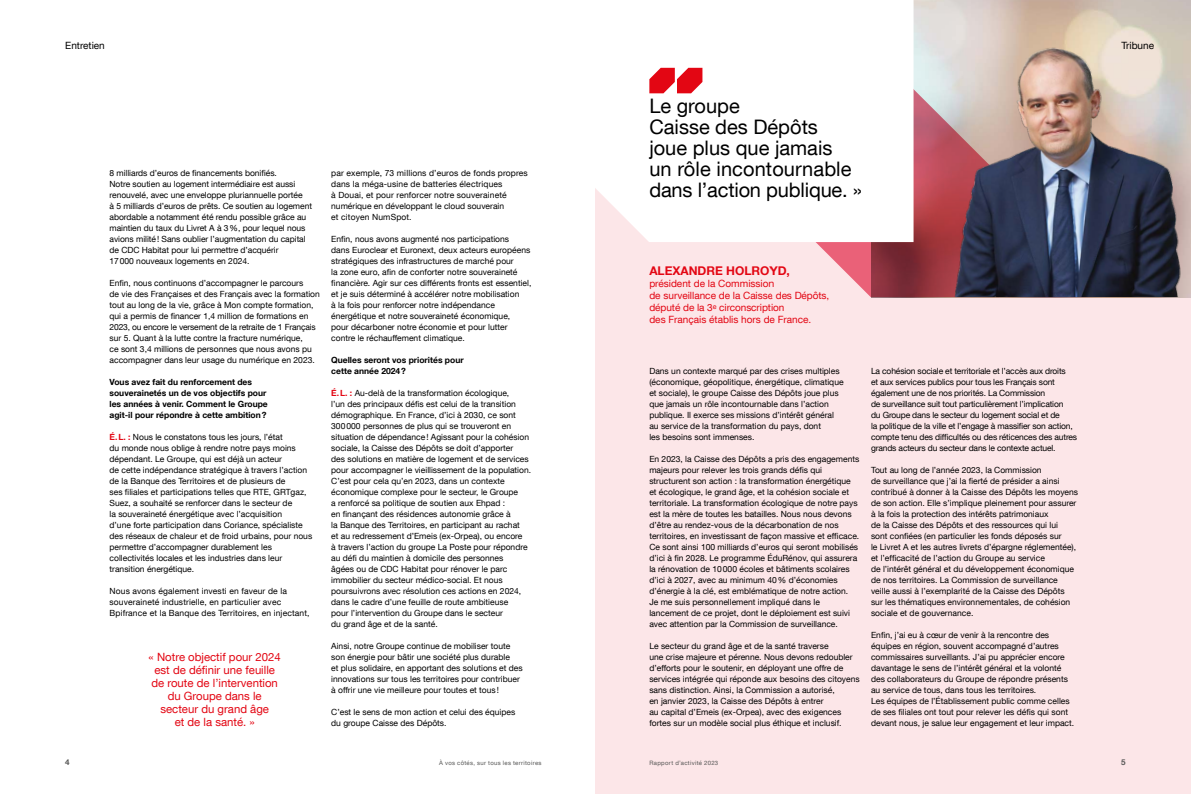
<style>
.page{position:relative;width:1191px;height:794px;background:#fff}
.page>*{position:absolute;margin:0;border:0;box-sizing:border-box;transform-origin:0 0}
.t1{font:20px/21px "Helvetica Neue LT Com";color:#000}
.t2{font:700 12px "Helvetica Neue LT Com";color:#e30613}
.t3{font:11.4px/13px "Helvetica Neue LT Com";color:#e30613;text-align:center}
.t4{font:10px/12px "Helvetica Neue LT Com";color:#e30613}
.t5{font:10px "Helvetica Neue LT Com";color:#000}
.t6{font:8.5px/11px "Helvetica Neue LT Com";color:#000}
.t7{font:8.5px/11px "Helvetica Neue LT Com";letter-spacing:-.02em;color:#000}
.t8{font:700 8.5px/11px "Helvetica Neue LT Com";color:#000}
.t9{font:700 8px "Helvetica Neue LT Com";color:#575756}
.t10{font:6px "Helvetica Neue LT Com";letter-spacing:.055em;color:#575756}
.s1{font-weight:700;color:#e30613}
</style>
<div class="page">
<div style="left:595px;top:0;width:596px;height:794px;background:#fce6e8"></div>
<img style="left:913px;top:0;width:278px;height:26px">
<div style="left:595px;top:0;width:318px;height:242px;background:#fff"></div>
<svg style="left:649px;top:68px;width:53px;height:25px"></svg>
<img style="left:777px;top:26px;width:414px;height:271px">
<p class="t5" style="left:65px;top:39px;width:41px">Entretien</p>
<p class="t6" style="left:110px;top:167px;width:204px">8 milliards d’euros de financements bonifiés.<br>Notre soutien au logement intermédiaire est aussi renouvelé, avec une enveloppe pluriannuelle portée<br>à 5 milliards d’euros de prêts. Ce soutien au logement abordable a notamment été rendu possible grâce au maintien du taux du Livret A à 3%, pour lequel nous avions milité! Sans oublier l’augmentation du capital de CDC Habitat pour lui permettre d’acquérir<br>17000 nouveaux logements en 2024.</p>
<p class="t6" style="left:110px;top:277px;width:212px">Enfin, nous continuons d’accompagner le parcours<br>de vie des Françaises et des Français avec la formation tout au long de la vie, grâce à Mon compte formation, qui a permis de financer 1,4 million de formations en 2023, ou encore le versement de la retraite de 1 Français sur 5. Quant à la lutte contre la fracture numérique,<br>ce sont 3,4 millions de personnes que nous avons pu accompagner dans leur usage du numérique en 2023.</p>
<p class="t8" style="left:110px;top:376px;width:160px">Vous avez fait du renforcement des souverainetés un de vos objectifs pour les années à venir. Comment le Groupe agit‑il pour répondre à cette ambition?</p>
<p class="t6" style="left:110px;top:431px;width:204px"><span class="s1">É.L. :</span> Nous le constatons tous les jours, l’état<br>du monde nous oblige à rendre notre pays moins dépendant. Le Groupe, qui est déjà un acteur<br>de cette indépendance stratégique à travers l’action de la Banque des Territoires et de plusieurs de<br>ses filiales et participations telles que RTE, GRTgaz, Suez, a souhaité se renforcer dans le secteur de<br>la souveraineté énergétique avec l’acquisition<br>d’une forte participation dans Coriance, spécialiste des réseaux de chaleur et de froid urbains, pour nous permettre d’accompagner durablement les collectivités locales et les industries dans leur transition énergétique.</p>
<p class="t6" style="left:110px;top:585px;width:201px">Nous avons également investi en faveur de la souveraineté industrielle, en particulier avec<br>Bpifrance et la Banque des Territoires, en injectant,</p>
<h3 class="t3" style="left:149px;top:650px;width:134px">« Notre objectif pour 2024 est de définir une feuille de route de l’intervention du Groupe dans le secteur du grand âge<br>et de la santé. »</h3>
<p class="t6" style="left:331px;top:167px;width:198px">par exemple, 73 millions d’euros de fonds propres dans la méga-usine de batteries électriques<br>à Douai, et pour renforcer notre souveraineté numérique en développant le cloud souverain<br>et citoyen NumSpot.</p>
<p class="t6" style="left:331px;top:233px;width:202px">Enfin, nous avons augmenté nos participations<br>dans Euroclear et Euronext, deux acteurs européens stratégiques des infrastructures de marché pour<br>la zone euro, afin de conforter notre souveraineté financière. Agir sur ces différents fronts est essentiel, et je suis déterminé à accélérer notre mobilisation<br>à la fois pour renforcer notre indépendance énergétique et notre souveraineté économique,<br>pour décarboner notre économie et pour lutter contre le réchauffement climatique.</p>
<p class="t8" style="left:331px;top:354px;width:134px">Quelles seront vos priorités pour cette année 2024?</p>
<p class="t6" style="left:331px;top:387px;width:201px"><span class="s1">É.L. :</span> Au-delà de la transformation écologique,<br>l’un des principaux défis est celui de la transition démographique. En France, d’ici à 2030, ce sont 300000 personnes de plus qui se trouveront en situation de dépendance! Agissant pour la cohésion sociale, la Caisse des Dépôts se doit d’apporter<br>des solutions en matière de logement et de services pour accompagner le vieillissement de la population.<br>C’est pour cela qu’en 2023, dans un contexte économique complexe pour le secteur, le Groupe<br>a renforcé sa politique de soutien aux Ehpad :<br>en finançant des résidences autonomie grâce à<br>la Banque des Territoires, en participant au rachat<br>et au redressement d’Emeis (ex-Orpea), ou encore<br>à travers l’action du groupe La Poste pour répondre au défi du maintien à domicile des personnes<br>âgées ou de CDC Habitat pour rénover le parc immobilier du secteur médico-social. Et nous poursuivrons avec résolution ces actions en 2024, dans le cadre d’une feuille de route ambitieuse<br>pour l’intervention du Groupe dans le secteur<br>du grand âge et de la santé.</p>
<p class="t6" style="left:331px;top:640px;width:193px">Ainsi, notre Groupe continue de mobiliser toute son énergie pour bâtir une société plus durable<br>et plus solidaire, en apportant des solutions et des innovations sur tous les territoires pour contribuer à offrir une vie meilleure pour toutes et tous !</p>
<p class="t6" style="left:331px;top:706px;width:186px">C’est le sens de mon action et celui des équipes du groupe Caisse des Dépôts.</p>
<h1 class="t1" style="left:649px;top:95px;width:214px">Le groupe<br>Caisse des Dépôts<br>joue plus que jamais<br>un rôle incontournable dans l’action publique. »</h1>
<h2 class="t2" style="left:649px;top:263px;width:142px">ALEXANDRE HOLROYD,</h2>
<p class="t4" style="left:649px;top:277px;width:181px">président de la Commission<br>de surveillance de la Caisse des Dépôts, député de la 3<sup>e</sup> circonscription<br>des Français établis hors de France.</p>
<p class="t6" style="left:649px;top:365px;width:196px">Dans un contexte marqué par des crises multiples (économique, géopolitique, énergétique, climatique et sociale), le groupe Caisse des Dépôts joue plus que jamais un rôle incontournable dans l’action publique. Il exerce ses missions d’intérêt général au service de la transformation du pays, dont<br>les besoins sont immenses.</p>
<p class="t6" style="left:649px;top:453px;width:211px">En 2023, la Caisse des Dépôts a pris des engagements majeurs pour relever les trois grands défis qui structurent son action : la transformation énergétique et écologique, le grand âge, et la cohésion sociale et territoriale. La transformation écologique de notre pays est la mère de toutes les batailles. Nous nous devons d’être au rendez-vous de la décarbonation de nos territoires, en investissant de façon massive et efficace.<br>Ce sont ainsi 100 milliards d’euros qui seront mobilisés d’ici à fin 2028. Le programme ÉduRénov, qui assurera la rénovation de 10000 écoles et bâtiments scolaires d’ici à 2027, avec au minimum 40% d’économies d’énergie à la clé, est emblématique de notre action.<br>Je me suis personnellement impliqué dans le lancement de ce projet, dont le déploiement est suivi avec attention par la Commission de surveillance.</p>
<p class="t6" style="left:649px;top:640px;width:212px">Le secteur du grand âge et de la santé traverse<br>une crise majeure et pérenne. Nous devons redoubler d’efforts pour le soutenir, en déployant une offre de services intégrée qui réponde aux besoins des citoyens sans distinction. Ainsi, la Commission a autorisé,<br>en janvier 2023, la Caisse des Dépôts à entrer<br>au capital d’Emeis (ex-Orpea), avec des exigences fortes sur un modèle social plus éthique et inclusif.</p>
<p class="t7" style="left:871px;top:365px;width:208px">La cohésion sociale et territoriale et l’accès aux droits<br>et aux services publics pour tous les Français sont également une de nos priorités. La Commission<br>de surveillance suit tout particulièrement l’implication<br>du Groupe dans le secteur du logement social et de<br>la politique de la ville et l’engage à massifier son action, compte tenu des difficultés ou des réticences des autres grands acteurs du secteur dans le contexte actuel.</p>
<p class="t6" style="left:871px;top:464px;width:209px">Tout au long de l’année 2023, la Commission<br>de surveillance que j’ai la fierté de présider a ainsi contribué à donner à la Caisse des Dépôts les moyens de son action. Elle s’implique pleinement pour assurer à la fois la protection des intérêts patrimoniaux<br>de la Caisse des Dépôts et des ressources qui lui<br>sont confiées (en particulier les fonds déposés sur<br>le Livret A et les autres livrets d’épargne réglementée), et l’efficacité de l’action du Groupe au service<br>de l’intérêt général et du développement économique de nos territoires. La Commission de surveillance veille aussi à l’exemplarité de la Caisse des Dépôts sur les thématiques environnementales, de cohésion sociale et de gouvernance.</p>
<p class="t6" style="left:871px;top:629px;width:205px">Enfin, j’ai eu à cœur de venir à la rencontre des équipes en région, souvent accompagné d’autres commissaires surveillants. J’ai pu apprécier encore davantage le sens de l’intérêt général et la volonté des collaborateurs du Groupe de répondre présents au service de tous, dans tous les territoires.<br>Les équipes de l’Établissement public comme celles de ses filiales ont tout pour relever les défis qui sont devant nous, je salue leur engagement et leur impact.</p>
<p class="t5" style="left:1121px;top:39px;width:34px">Tribune</p>
<p class="t9" style="left:65px;top:757px;width:6px">4</p>
<p class="t10" style="left:439px;top:759px;width:104px">À vos côtés, sur tous les territoires</p>
<p class="t10" style="left:649px;top:759px;width:70px">Rapport d’activité 2023</p>
<p class="t9" style="left:1121px;top:757px;width:6px">5</p>
</div>
